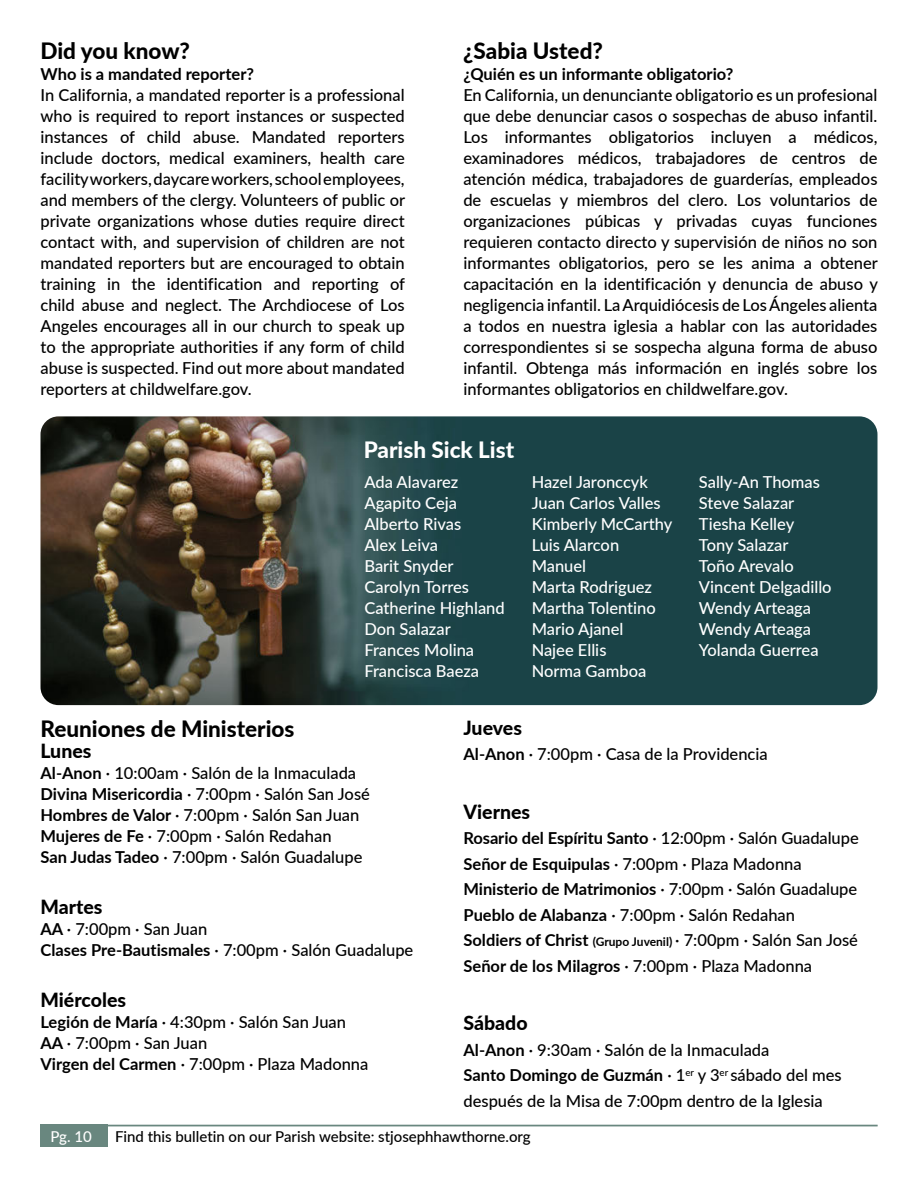
<style>
.page{position:relative;width:918px;height:1188px;background:#fff}
.page>*{position:absolute;margin:0;border:0;box-sizing:border-box;transform-origin:0 0}
.t1{font:800 22.5px "Lato";color:#000}
.t2{font:800 22.5px "Lato";color:#fff}
.t3{font:800 19.5px "Lato";color:#000}
.t4{font:500 16.5px/21px "Jrbqjt Lato";color:#000}
.t5{font:500 16.5px/21px "Jrbqjt Lato";color:#fff}
.t6{font:700 16.5px "Lato";letter-spacing:-.005em;color:#000}
.t7{font:500 15px "Wcspph Lato";color:#000}
.t8{font:500 15px "Jrbqjt Lato";color:#fff}
.s1{font-family:"Lato";font-weight:700}
.s2{font-family:"Jrbqjt Lato";font-weight:500}
.s3{font-family:"Lato";font-weight:700;font-size:12px}
</style>
<div class="page">
<div style="left:41px;top:1125px;width:67px;height:22px;background:#69877f"></div>
<hr style="left:108px;top:1125px;width:770px;height:1px;background:#69877f">
<img style="left:41px;top:416px;width:837px;height:289px">
<h1 class="t1" style="left:41px;top:34px;width:151px">Did you know?</h1>
<p class="t6" style="left:41px;top:61px;width:215px">Who is a mandated reporter?</p>
<p class="t4" style="left:41px;top:83px;width:366px;text-align:justify">In California, a mandated reporter is a professional who is required to report instances or suspected instances of child abuse. Mandated reporters include doctors, medical examiners, health care facility workers, daycare workers, school employees, and members of the clergy. Volunteers of public or private organizations whose duties require direct contact with, and supervision of children are not mandated reporters but are encouraged to obtain training in the identification and reporting of child abuse and neglect. The Archdiocese of Los Angeles encourages all in our church to speak up to the appropriate authorities if any form of child abuse is suspected. Find out more about mandated reporters at childwelfare.gov.</p>
<h1 class="t1" style="left:463px;top:34px;width:141px">¿Sabia Usted?</h1>
<p class="t6" style="left:463px;top:61px;width:272px">¿Quién es un informante obligatorio?</p>
<p class="t4" style="left:463px;top:83px;width:416px;text-align:justify">En California, un denunciante obligatorio es un profesional que debe denunciar casos o sospechas de abuso infantil.<br>Los informantes obligatorios incluyen a médicos, examinadores médicos, trabajadores de centros de atención médica, trabajadores de guarderías, empleados de escuelas y miembros del clero. Los voluntarios de organizaciones púbicas y privadas cuyas funciones requieren contacto directo y supervisión de niños no son informantes obligatorios, pero se les anima a obtener capacitación en la identificación y denuncia de abuso y negligencia infantil. La Arquidiócesis de Los Ángeles alienta a todos en nuestra iglesia a hablar con las autoridades correspondientes si se sospecha alguna forma de abuso infantil. Obtenga más información en inglés sobre los informantes obligatorios en childwelfare.gov.</p>
<h1 class="t2" style="left:364px;top:433px;width:152px">Parish Sick List</h1>
<p class="t5" style="left:364px;top:471px;width:142px">Ada Alavarez<br>Agapito Ceja<br>Alberto Rivas<br>Alex Leiva<br>Barit Snyder<br>Carolyn Torres<br>Catherine Highland<br>Don Salazar<br>Frances Molina<br>Francisca Baeza</p>
<p class="t5" style="left:532px;top:471px;width:142px">Hazel Jaronccyk<br>Juan Carlos Valles<br>Kimberly McCarthy<br>Luis Alarcon<br>Manuel<br>Marta Rodriguez<br>Martha Tolentino<br>Mario Ajanel<br>Najee Ellis<br>Norma Gamboa</p>
<p class="t5" style="left:699px;top:471px;width:134px">Sally-An Thomas<br>Steve Salazar<br>Tiesha Kelley<br>Tony Salazar<br>Toño Arevalo<br>Vincent Delgadillo<br>Wendy Arteaga<br>Wendy Arteaga<br>Yolanda Guerrea</p>
<h1 class="t1" style="left:41px;top:712px;width:256px">Reuniones de Ministerios</h1>
<p class="t3" style="left:41px;top:737px;width:52px">Lunes</p>
<p class="t4" style="left:41px;top:762px;width:331px"><span class="s1">Al-Anon</span> · 10:00am · Salón de la Inmaculada <span class="s1">Divina Misericordia</span> · 7:00pm · Salón San José <span class="s1">Hombres de Valor</span> · 7:00pm · Salón San Juan <span class="s1">Mujeres de Fe</span> · 7:00pm · Salón Redahan<br><span class="s1">San Judas Tadeo</span> · 7:00pm · Salón Guadalupe</p>
<p class="t3" style="left:41px;top:893px;width:64px">Martes</p>
<p class="t4" style="left:41px;top:918px;width:374px"><span class="s1">AA</span> · 7:00pm · San Juan<br><span class="s1">Clases Pre-Bautismales</span> · 7:00pm · Salón Guadalupe</p>
<p class="t3" style="left:41px;top:986px;width:87px">Miércoles</p>
<p class="t4" style="left:41px;top:1011px;width:329px"><span class="s1">Legión de María</span> · 4:30pm · Salón San Juan<br><span class="s1">AA</span> · 7:00pm · San Juan<br><span class="s1">Virgen del Carmen</span> · 7:00pm · Plaza Madonna</p>
<p class="t3" style="left:464px;top:713px;width:60px">Jueves</p>
<p class="t4" style="left:464px;top:743px;width:306px"><span class="s1">Al-Anon</span> · 7:00pm · Casa de la Providencia</p>
<p class="t3" style="left:464px;top:797px;width:68px">Viernes</p>
<p class="t6" style="left:464px;top:826px;width:397px">Rosario del Espíritu Santo <span class="s2">· 12:00pm · Salón Guadalupe</span></p>
<p class="t4" style="left:464px;top:853px;width:340px"><span class="s1">Señor de Esquipulas</span> · 7:00pm · Plaza Madonna</p>
<p class="t6" style="left:464px;top:877px;width:395px">Ministerio de Matrimonios <span class="s2">· 7:00pm · Salón Guadalupe</span></p>
<p class="t4" style="left:463px;top:901px;width:396px;line-height:25.5px"><span class="s1">Pueblo de Alabanza</span> · 7:00pm · Salón Redahan<br><span class="s1">Soldiers of Christ</span> <span class="s3">(Grupo Juvenil)</span> · 7:00pm · Salón San José<br><span class="s1">Señor de los Milagros</span> · 7:00pm · Plaza Madonna</p>
<p class="t3" style="left:464px;top:1009px;width:66px">Sábado</p>
<p class="t4" style="left:464px;top:1039px;width:307px"><span class="s1">Al-Anon</span> · 9:30am · Salón de la Inmaculada</p>
<p class="t6" style="left:464px;top:1063px;width:380px">Santo Domingo de Guzmán <span class="s2">· 1</span><sup>er</sup> <span class="s2">y 3</span><sup>er</sup> <span class="s2">sábado del mes</span></p>
<p class="t4" style="left:464px;top:1090px;width:361px">después de la Misa de 7:00pm dentro de la Iglesia</p>
<p class="t8" style="left:51px;top:1126px;width:43px">Pg. 10</p>
<p class="t7" style="left:115px;top:1126px;width:417px">Find this bulletin on our Parish website: stjosephhawthorne.org</p>
</div>
